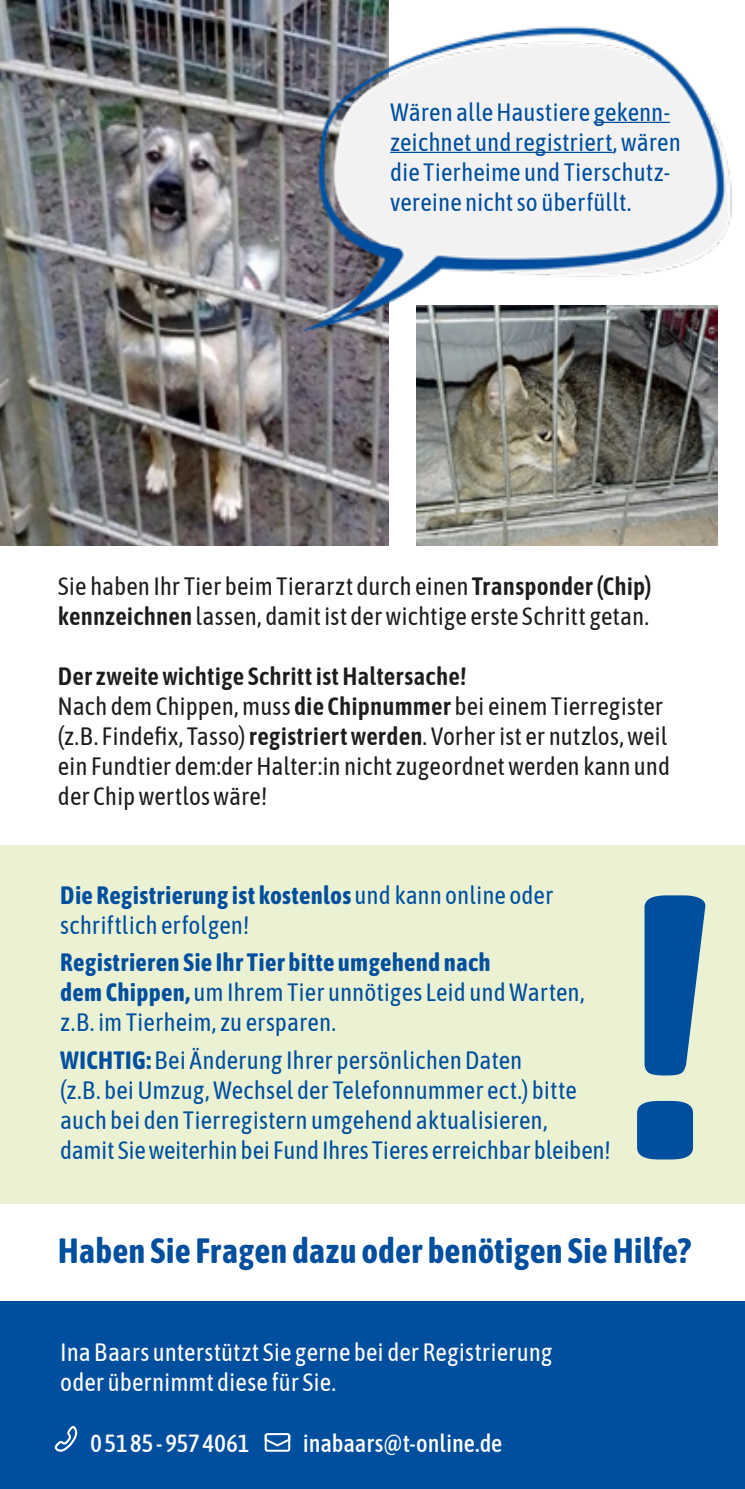
<style>
.page{position:relative;width:745px;height:1489px;background:#fff}
.page>*{position:absolute;margin:0;border:0;box-sizing:border-box;transform-origin:0 0}
.t1{font:700 375px "Asap Condensed";color:#004f9f}
.t2{font:700 35px "Asap Condensed";color:#004f9f}
.t3{font:25px/30px "Asap Condensed";color:#004f9f}
.t4{font:25px/30px "Asap Condensed";color:#1d1d1b}
.t5{font:25px/30px "Asap Condensed";color:#fff}
.t6{font:500 24.75px "Asap Condensed";color:#fff}
.s1{font-weight:600}
.s2{font-weight:700}
</style>
<div class="page">
<div style="left:0;top:844px;width:744px;height:359px;background:#eaf2d3"></div>
<img style="left:0;top:0;width:388px;height:546px">
<img style="left:213px;top:4px;width:519px;height:340px">
<hr style="left:593px;top:122px;width:76px;height:1px;background:#004f9f">
<hr style="left:390px;top:152px;width:222px;height:1px;background:#004f9f">
<img style="left:416px;top:305px;width:300px;height:240px">
<div style="left:0;top:1300px;width:744px;height:188px;background:#004f9f"></div>
<svg style="left:54px;top:1426px;width:24px;height:26px"></svg>
<div style="left:264px;top:1432px;width:26px;height:19px;border:2px solid #fff;border-radius:2px"></div>
<svg style="left:264px;top:1432px;width:27px;height:15px"></svg>
<p class="t3" style="left:390px;top:95px;width:292px">Wären alle Haustiere gekenn&shy;zeichnet und registriert, wären die Tierheime und Tierschutz&shy;vereine nicht so überfüllt.</p>
<p class="t4" style="left:58px;top:570px;width:594px">Sie haben Ihr Tier beim Tierarzt durch einen <span class="s1">Transponder (Chip) kennzeichnen</span> lassen, damit ist der wichtige erste Schritt getan.</p>
<p class="t4" style="left:58px;top:660px;width:613px"><span class="s1">Der zweite wichtige Schritt ist Haltersache!<br></span>Nach dem Chippen, muss <span class="s1">die Chipnummer</span> bei einem Tierregister (z.B. Findefix, Tasso) <span class="s1">registriert werden</span>. Vorher ist er nutzlos, weil ein Fundtier dem:der Halter:in nicht zugeordnet werden kann und der Chip wertlos wäre!</p>
<p class="t3" style="left:60px;top:879px;width:494px"><span class="s2">Die Registrierung ist kostenlos</span> und kann online oder schriftlich erfolgen!</p>
<p class="t3" style="left:60px;top:946px;width:525px"><span class="s2">Registrieren Sie Ihr Tier bitte umgehend nach<br>dem Chippen,</span> um Ihrem Tier unnötiges Leid und Warten, z.B. im Tierheim, zu ersparen.</p>
<p class="t3" style="left:60px;top:1043px;width:551px"><span class="s2">WICHTIG:</span> Bei Änderung Ihrer persönlichen Daten<br>(z.B. bei Umzug, Wechsel der Telefonnummer ect.) bitte auch bei den Tierregistern umgehend aktualisieren,<br>damit Sie weiterhin bei Fund Ihres Tieres erreichbar bleiben!</p>
<h1 class="t1" style="left:619px;top:762px;width:94px">!</h1>
<h2 class="t2" style="left:58px;top:1225px;width:634px">Haben Sie Fragen dazu oder benötigen Sie Hilfe?</h2>
<p class="t5" style="left:60px;top:1336px;width:493px">Ina Baars unterstützt Sie gerne bei der Registrierung oder übernimmt diese für Sie.</p>
<p class="t6" style="left:90px;top:1425px;width:160px">0 51 85 - 957 4061</p>
<p class="t6" style="left:303px;top:1425px;width:201px">inabaars@t-online.de</p>
</div>
